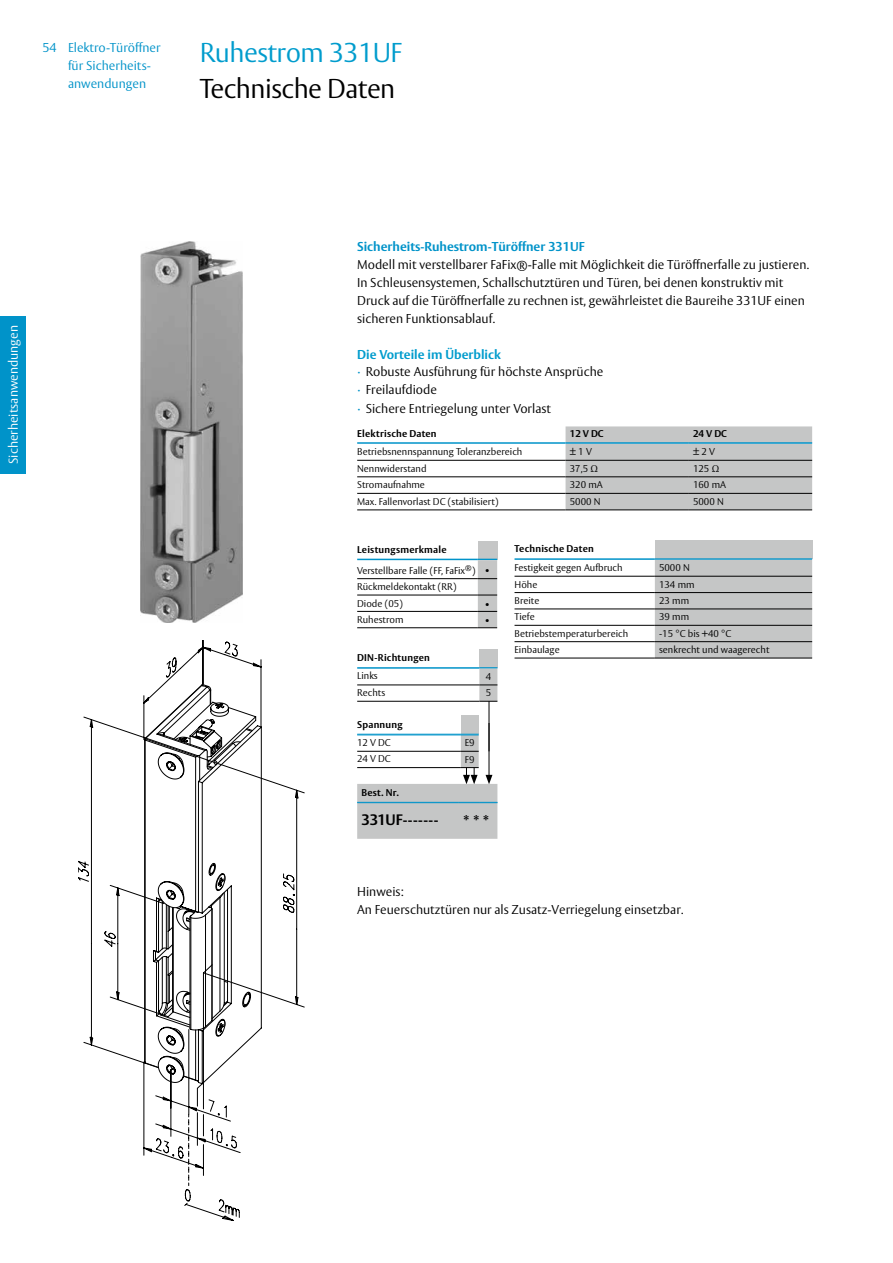
<style>
.page{position:relative;width:893px;height:1263px;background:#fff}
.page>*{position:absolute;margin:0;border:0;box-sizing:border-box;transform-origin:0 0}
.t1{font:300 27px "ASSA Vesta";letter-spacing:-.02em;color:#000}
.t2{font:300 27px "ASSA Vesta";letter-spacing:-.02em;color:#009ccd}
.t3{font:700 15px "ASSA Vesta";letter-spacing:-.03em;color:#000}
.t4{font:300 12.75px/18px "ASSA Vesta";color:#000}
.t5{font:300 12.75px/18px "ASSA Vesta";color:#0093c9}
.t6{font:700 12.75px "ASSA Vesta";color:#0093c9}
.t7{font:300 12.75px "ASSA Vesta";color:#fff}
.t8{font:300 9.75px/21px "ASSA Vesta";color:#000}
.t9{font:700 9.75px "ASSA Vesta";letter-spacing:.02em;color:#000}
.s1{font-weight:700;color:#009ccd}
.s2{color:#0093c9}
.s3{font-weight:700}
</style>
<div class="page">
<div style="left:0;top:316px;width:26px;height:158px;background:#0093c9"></div>
<hr style="left:489px;top:690px;width:1px;height:61px;background:#000">
<div style="left:478px;top:541px;width:19px;height:18px;background:#c5c6c6"></div>
<hr style="left:357px;top:559px;width:121px;height:1px;background:#0093c9">
<hr style="left:357px;top:578px;width:121px;height:1px;background:#000">
<hr style="left:357px;top:595px;width:121px;height:1px;background:#000">
<hr style="left:357px;top:611px;width:121px;height:1px;background:#000">
<hr style="left:357px;top:627px;width:121px;height:1px;background:#000">
<svg style="left:478px;top:559px;width:19px;height:69px"></svg>
<div style="left:479px;top:649px;width:18px;height:19px;background:#c5c6c6"></div>
<hr style="left:357px;top:667px;width:122px;height:2px;background:#0093c9">
<hr style="left:357px;top:684px;width:122px;height:1px;background:#000">
<hr style="left:357px;top:701px;width:122px;height:1px;background:#000">
<svg style="left:479px;top:667px;width:18px;height:35px"></svg>
<div style="left:461px;top:716px;width:18px;height:18px;background:#c5c6c6"></div>
<svg style="left:357px;top:734px;width:140px;height:105px"></svg>
<hr style="left:357px;top:802px;width:102px;height:1px;background:#0093c9">
<hr style="left:459px;top:802px;width:38px;height:1px;background:#0093c9">
<div style="left:655px;top:541px;width:157px;height:18px;background:#c5c6c6"></div>
<hr style="left:514px;top:558px;width:141px;height:2px;background:#0093c9">
<hr style="left:655px;top:558px;width:157px;height:2px;background:#0093c9">
<div style="left:655px;top:560px;width:157px;height:98px;background:#c5c6c6"></div>
<hr style="left:514px;top:576px;width:141px;height:1px;background:#000">
<hr style="left:514px;top:592px;width:141px;height:1px;background:#000">
<hr style="left:514px;top:608px;width:141px;height:1px;background:#000">
<hr style="left:514px;top:625px;width:141px;height:1px;background:#000">
<hr style="left:514px;top:641px;width:141px;height:1px;background:#000">
<hr style="left:514px;top:658px;width:141px;height:1px;background:#000">
<hr style="left:655px;top:576px;width:157px;height:1px;background:#000">
<hr style="left:655px;top:592px;width:157px;height:1px;background:#000">
<hr style="left:655px;top:608px;width:157px;height:1px;background:#000">
<hr style="left:655px;top:625px;width:157px;height:1px;background:#000">
<hr style="left:655px;top:641px;width:157px;height:1px;background:#000">
<hr style="left:655px;top:658px;width:157px;height:1px;background:#000">
<img style="left:140px;top:242px;width:103px;height:381px">
<svg style="left:202px;top:640px;width:102px;height:368px"></svg>
<svg style="left:78px;top:642px;width:184px;height:578px"></svg>
<hr style="left:212px;top:909px;width:1px;height:112px;background:#000">
<hr style="left:190px;top:917px;width:1px;height:112px;background:#000">
<hr style="left:173px;top:907px;width:1px;height:105px;background:#000">
<hr style="left:205px;top:915px;width:1px;height:112px;background:#000">
<hr style="left:191px;top:918px;width:1px;height:111px;background:#000">
<hr style="left:172px;top:907px;width:1px;height:104px;background:#000">
<hr style="left:357px;top:460px;width:209px;height:1px;background:#000">
<hr style="left:357px;top:476px;width:209px;height:1px;background:#000">
<hr style="left:357px;top:493px;width:209px;height:1px;background:#000">
<hr style="left:357px;top:509px;width:209px;height:1px;background:#000">
<svg style="left:566px;top:426px;width:246px;height:84px;background:#bcbdbd"></svg>
<hr style="left:357px;top:442px;width:209px;height:2px;background:#0093c9">
<hr style="left:566px;top:442px;width:123px;height:2px;background:#0093c9">
<hr style="left:689px;top:442px;width:123px;height:2px;background:#0093c9">
<p class="t5" style="left:68px;top:39px;width:94px;text-indent:-26px">54 Elektro-Türöffner für Sicherheits&shy;anwendungen</p>
<h1 class="t2" style="left:200px;top:36px;width:204px">Ruhestrom 331UF</h1>
<h1 class="t1" style="left:200px;top:72px;width:197px">Technische Daten</h1>
<p class="t7" style="left:6px;top:464px;width:140px;rotate:-90deg">Sicherheitsanwendungen</p>
<p class="t6" style="left:357px;top:238px;width:229px">Sicherheits-Ruhestrom-Türöffner 331UF</p>
<p class="t4" style="left:357px;top:256px;width:453px">Modell mit verstellbarer FaFix®-Falle mit Möglichkeit die Türöffnerfalle zu justieren.<br>In Schleusensystemen, Schallschutztüren und Türen, bei denen konstruktiv mit Druck auf die Türöffnerfalle zu rechnen ist, gewährleistet die Baureihe 331UF einen sicheren Funktionsablauf.</p>
<p class="t4" style="left:357px;top:346px;width:248px"><span class="s1">Die Vorteile im Überblick<br></span><span class="s2">∙</span> Robuste Ausführung für höchste Ansprüche <span class="s2">∙</span> Freilaufdiode<br><span class="s2">∙</span> Sichere Entriegelung unter Vorlast</p>
<p class="t9" style="left:357px;top:428px;width:81px">Elektrische Daten</p>
<p class="t9" style="left:570px;top:428px;width:35px">12 V DC</p>
<p class="t9" style="left:693px;top:428px;width:35px">24 V DC</p>
<p class="t8" style="left:357px;top:442px;width:167px">Betriebsnennspannung Toleranzbereich</p>
<p class="t8" style="left:570px;top:442px;width:24px">± 1 V</p>
<p class="t8" style="left:693px;top:442px;width:24px">± 2 V</p>
<p class="t8" style="left:357px;top:458px;width:71px">Nennwiderstand</p>
<p class="t8" style="left:570px;top:458px;width:30px">37,5 Ω</p>
<p class="t8" style="left:693px;top:458px;width:28px">125 Ω</p>
<p class="t8" style="left:357px;top:475px;width:69px">Stromaufnahme</p>
<p class="t8" style="left:570px;top:475px;width:34px">320 mA</p>
<p class="t8" style="left:693px;top:475px;width:34px">160 mA</p>
<p class="t8" style="left:357px;top:491px;width:143px">Max. Fallenvorlast DC (stabilisiert)</p>
<p class="t8" style="left:570px;top:491px;width:32px">5000 N</p>
<p class="t8" style="left:693px;top:491px;width:32px">5000 N</p>
<p class="t8" style="left:357px;top:539px;width:134px"><span class="s3">Leistungsmerkmale<br></span>Verstellbare Falle (FF, FaFix<sup>®</sup>) •</p>
<p class="t8" style="left:357px;top:579px;width:101px;line-height:16.4px">Rückmeldekontakt (RR)<br>Diode (05)</p>
<p class="t8" style="left:485px;top:593px;width:7px">•</p>
<p class="t8" style="left:357px;top:609px;width:48px">Ruhestrom</p>
<p class="t8" style="left:485px;top:609px;width:7px">•</p>
<p class="t9" style="left:357px;top:652px;width:74px">DIN-Richtungen</p>
<p class="t8" style="left:357px;top:666px;width:22px">Links</p>
<p class="t8" style="left:486px;top:667px;width:7px">4</p>
<p class="t8" style="left:357px;top:682px;width:30px">Rechts</p>
<p class="t8" style="left:486px;top:683px;width:7px">5</p>
<p class="t9" style="left:357px;top:718px;width:47px">Spannung</p>
<p class="t8" style="left:357px;top:732px;width:35px">12 V DC</p>
<p class="t8" style="left:465px;top:733px;width:11px">E9</p>
<p class="t8" style="left:357px;top:748px;width:35px">24 V DC</p>
<p class="t8" style="left:465px;top:749px;width:11px">F9</p>
<p class="t9" style="left:361px;top:787px;width:39px">Best. Nr.</p>
<p class="t3" style="left:361px;top:811px;width:78px">331UF-------</p>
<p class="t3" style="left:463px;top:811px;width:28px">* * *</p>
<p class="t9" style="left:514px;top:543px;width:81px">Technische Daten</p>
<p class="t8" style="left:514px;top:558px;width:110px">Festigkeit gegen Aufbruch</p>
<p class="t8" style="left:659px;top:558px;width:32px">5000 N</p>
<p class="t8" style="left:514px;top:574px;width:24px">Höhe</p>
<p class="t8" style="left:659px;top:574px;width:37px">134 mm</p>
<p class="t8" style="left:514px;top:591px;width:26px">Breite</p>
<p class="t8" style="left:659px;top:591px;width:32px">23 mm</p>
<p class="t8" style="left:514px;top:607px;width:22px">Tiefe</p>
<p class="t8" style="left:659px;top:607px;width:32px">39 mm</p>
<p class="t8" style="left:514px;top:623px;width:115px">Betriebstemperaturbereich</p>
<p class="t8" style="left:659px;top:623px;width:74px">-15 °C bis +40 °C</p>
<p class="t8" style="left:514px;top:640px;width:47px">Einbaulage</p>
<p class="t8" style="left:659px;top:640px;width:112px">senkrecht und waagerecht</p>
<p class="t4" style="left:357px;top:883px;width:328px">Hinweis:<br>An Feuerschutztüren nur als Zusatz-Verriegelung einsetzbar.</p>
</div>
